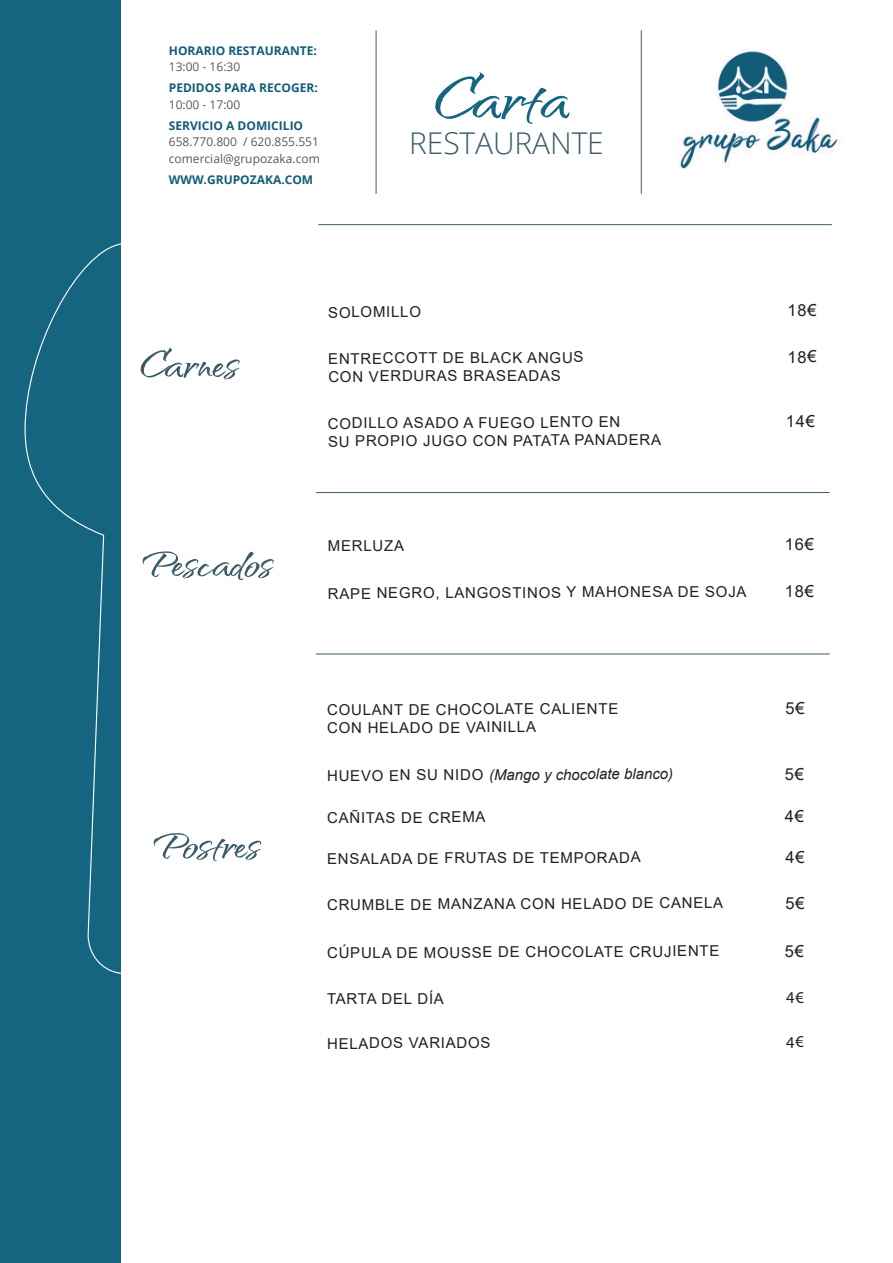
<style>
.page{position:relative;width:893px;height:1263px;background:#fff}
.page>*{position:absolute;margin:0;border:0;box-sizing:border-box;transform-origin:0 0}
.t1{font:700 84px "Qwitcher Grypen";letter-spacing:-.005em;color:#156480}
.t2{font:700 54px "Qwitcher Grypen";color:#3b5b68}
.t3{font:700 52.5px "Qwitcher Grypen";color:#3b5b68}
.t4{font:300 30px "Open Sans";letter-spacing:-.005em;color:#3b5b68}
.t5{font:16.5px "Arial";letter-spacing:.045em;color:#221f20}
.t6{font:16.5px "Myriad Pro";color:#221f20}
.t7{font:15px/18px "Arial";letter-spacing:.045em;color:#221f20}
.t8{font:italic 15px "Arial";letter-spacing:-.005em;color:#221f20}
.t9{font:700 12px "Open Sans";color:#125d78}
.t10{font:12px/16.5px "Open Sans";color:#57585a}
.s1{font-style:normal}
</style>
<div class="page">
<div style="left:0;top:0;width:121px;height:1263px;background:#156480"></div>
<svg style="left:25px;top:243px;width:96px;height:731px"></svg>
<hr style="left:318px;top:224px;width:514px;height:1px;background:#3b5b68">
<hr style="left:376px;top:30px;width:1px;height:164px;background:#3b5b68">
<hr style="left:641px;top:30px;width:1px;height:164px;background:#3b5b68">
<img style="left:677px;top:116px;width:164px;height:53px">
<img style="left:715px;top:51px;width:74px;height:71px">
<hr style="left:316px;top:492px;width:514px;height:1px;background:#3b5b68">
<hr style="left:316px;top:653px;width:514px;height:1px;background:#3b5b68">
<p class="t9" style="left:169px;top:42px;width:150px">HORARIO RESTAURANTE:</p>
<p class="t10" style="left:169px;top:58px;width:73px">13:00 - 16:30</p>
<p class="t9" style="left:169px;top:79px;width:150px">PEDIDOS PARA RECOGER:</p>
<p class="t10" style="left:169px;top:96px;width:73px">10:00 - 17:00</p>
<p class="t9" style="left:169px;top:117px;width:136px">SERVICIO A DOMICILIO</p>
<p class="t10" style="left:169px;top:133px;width:153px">658.770.800 / 620.855.551 comercial@grupozaka.com</p>
<p class="t9" style="left:169px;top:171px;width:146px">WWW.GRUPOZAKA.COM</p>
<h1 class="t1" style="left:436px;top:50px;width:135px">Carta</h1>
<h3 class="t4" style="left:409px;top:123px;width:196px">RESTAURANTE</h3>
<h2 class="t2" style="left:141px;top:333px;width:98px">Carnes</h2>
<h3 class="t3" style="left:143px;top:533px;width:131px">Pescados</h3>
<h3 class="t3" style="left:154px;top:815px;width:107px">Postres</h3>
<p class="t7" style="left:328px;top:303px;width:94px">SOLOMILLO</p>
<p class="t5" style="left:788px;top:299px;width:31px">18€</p>
<p class="t7" style="left:328px;top:349px;width:257px">ENTRECCOTT DE BLACK ANGUS<br>CON VERDURAS BRASEADAS</p>
<p class="t5" style="left:788px;top:345px;width:31px">18€</p>
<p class="t7" style="left:328px;top:414px;width:335px">CODILLO ASADO A FUEGO LENTO EN<br>SU PROPIO JUGO CON PATATA PANADERA</p>
<p class="t5" style="left:786px;top:410px;width:31px">14€</p>
<p class="t7" style="left:328px;top:536px;width:78px">MERLUZA</p>
<p class="t5" style="left:785px;top:532px;width:31px">16€</p>
<p class="t7" style="left:328px;top:583px;width:420px">RAPE NEGRO, LANGOSTINOS Y MAHONESA DE SOJA</p>
<p class="t5" style="left:785px;top:580px;width:31px">18€</p>
<p class="t7" style="left:327px;top:700px;width:293px">COULANT DE CHOCOLATE CALIENTE<br>CON HELADO DE VAINILLA</p>
<p class="t5" style="left:785px;top:697px;width:21px">5€</p>
<p class="t8" style="left:327px;top:764px;width:348px"><span class="s1">HUEVO EN SU NIDO</span> (Mango y chocolate blanco)</p>
<p class="t5" style="left:785px;top:762px;width:21px">5€</p>
<p class="t7" style="left:327px;top:808px;width:160px">CAÑITAS DE CREMA</p>
<p class="t5" style="left:785px;top:805px;width:21px">4€</p>
<p class="t7" style="left:327px;top:849px;width:315px">ENSALADA DE FRUTAS DE TEMPORADA</p>
<p class="t5" style="left:785px;top:846px;width:21px">4€</p>
<p class="t7" style="left:327px;top:895px;width:398px">CRUMBLE DE MANZANA CON HELADO DE CANELA</p>
<p class="t5" style="left:785px;top:892px;width:21px">5€</p>
<p class="t7" style="left:327px;top:943px;width:394px">CÚPULA DE MOUSSE DE CHOCOLATE CRUJIENTE</p>
<p class="t5" style="left:785px;top:940px;width:21px">5€</p>
<p class="t7" style="left:327px;top:990px;width:118px">TARTA DEL DÍA</p>
<p class="t6" style="left:786px;top:987px;width:19px">4€</p>
<p class="t7" style="left:327px;top:1034px;width:165px">HELADOS VARIADOS</p>
<p class="t6" style="left:786px;top:1032px;width:19px">4€</p>
</div>
